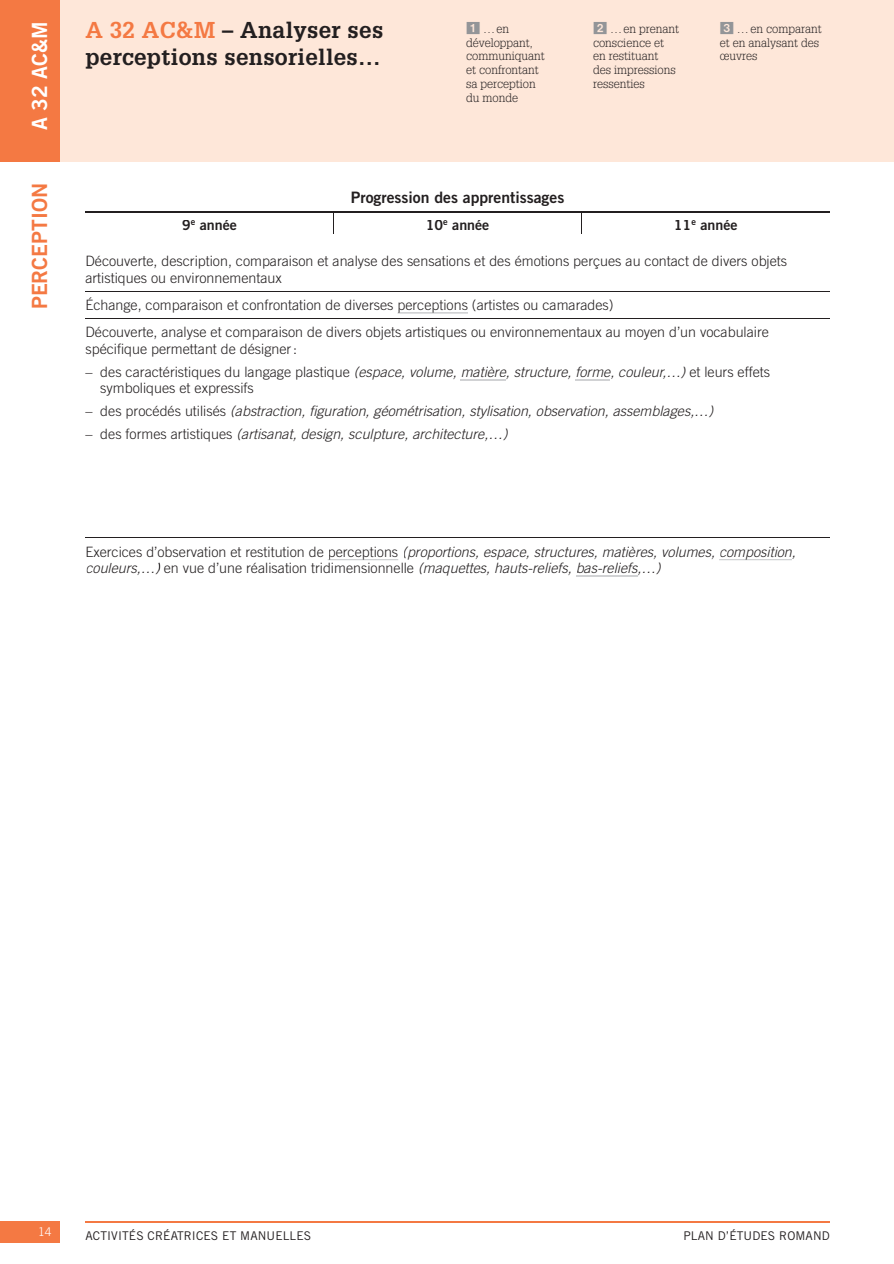
<style>
.page{position:relative;width:894px;height:1264px;background:#fff}
.page>*{position:absolute;margin:0;border:0;box-sizing:border-box;transform-origin:0 0}
.t1{font:700 22.35px/27.3px "Glypha LT Std";letter-spacing:.015em;color:#231f20}
.t2{font:21px "Trade Gothic LT Std Bd 2";color:#f47943}
.t3{font:21px "Trade Gothic LT Std Bd 2";color:#fff}
.t4{font:15.75px "Trade Gothic LT Std Bd 2";color:#231f20}
.t5{font:300 14.25px/16.5px "Trade Gothic LT Std";color:#231f20}
.t6{font:italic 300 14.25px "Trade Gothic LT Std";color:#231f20}
.t7{font:14.25px "Trade Gothic LT Std Bd 2";color:#231f20}
.t8{font:300 12px/13.8px "Glypha LT Std";color:#231f20}
.t9{font:12px "Trade Gothic LT Std";letter-spacing:.01em;color:#231f20}
.t10{font:300 12px "Trade Gothic LT Std";color:#fff}
.s1{color:#f47943}
.s2{font-family:"PER pastilles";font-weight:400;font-size:14.25px;color:#939598}
.s3{font-style:italic}
.s4{font-style:normal}
</style>
<div class="page">
<hr style="left:85px;top:1221px;width:744px;height:1px;background:#f47943">
<div style="left:0;top:1221px;width:60px;height:21px;background:#f47943"></div>
<div style="left:60px;top:0;width:834px;height:162px;background:#fee7d9"></div>
<div style="left:0;top:0;width:60px;height:162px;background:#f47943"></div>
<hr style="left:85px;top:291px;width:744px;height:1px;background:#231f20">
<hr style="left:85px;top:318px;width:744px;height:1px;background:#231f20">
<hr style="left:85px;top:537px;width:744px;height:1px;background:#231f20">
<hr style="left:85px;top:211px;width:496px;height:1px;background:#231f20">
<hr style="left:581px;top:211px;width:248px;height:1px;background:#231f20">
<svg style="left:397px;top:312px;width:71px;height:2px"></svg>
<hr style="left:399px;top:312px;width:68px;height:1px;background:#d1d2d4">
<hr style="left:461px;top:379px;width:45px;height:1px;background:#d1d2d4">
<hr style="left:575px;top:379px;width:35px;height:1px;background:#d1d2d4">
<hr style="left:575px;top:575px;width:62px;height:2px;background:#d1d2d4">
<hr style="left:329px;top:559px;width:69px;height:1px;background:#d1d2d4">
<hr style="left:720px;top:559px;width:72px;height:1px;background:#d1d2d4">
<svg style="left:581px;top:212px;width:1px;height:21px"></svg>
<h2 class="t3" style="left:32px;top:130px;width:110px;rotate:-90deg">A 32 AC&amp;M</h2>
<h1 class="t1" style="left:85px;top:18px;width:299px"><span class="s1">A 32 AC&amp;M</span> – Analyser ses perceptions sensorielles…</h1>
<p class="t8" style="left:593px;top:23px;width:88px"><span class="s2">2</span> … en prenant conscience et en restituant des impressions ressenties</p>
<p class="t8" style="left:720px;top:23px;width:103px"><span class="s2">3</span> … en comparant et en analysant des œuvres</p>
<p class="t8" style="left:466px;top:23px;width:80px"><span class="s2">1</span> … en développant, communiquant et confrontant sa perception du monde</p>
<h2 class="t2" style="left:32px;top:309px;width:127px;rotate:-90deg">PERCEPTION</h2>
<p class="t4" style="left:351px;top:192px;width:215px">Progression des apprentissages</p>
<p class="t7" style="left:182px;top:220px;width:56px">9<sup>e</sup> année</p>
<p class="t7" style="left:426px;top:220px;width:65px">10<sup>e</sup> année</p>
<p class="t7" style="left:674px;top:220px;width:65px">11<sup>e</sup> année</p>
<p class="t5" style="left:85px;top:254px;width:703px">Découverte, description, comparaison et analyse des sensations et des émotions perçues au contact de divers objets artistiques ou environnementaux</p>
<p class="t5" style="left:85px;top:298px;width:530px">Échange, comparaison et confrontation de diverses perce tions (artistes ou camarades)</p>
<p class="t5" style="left:85px;top:293px;width:685px;line-height:27.3px;text-indent:346px">p<br>Découverte, analyse et comparaison de divers objets artistiques ou environnementaux au moyen d’un vocabulaire</p>
<p class="t5" style="left:85px;top:342px;width:213px">spécifique permettant de désigner :</p>
<p class="t5" style="left:100px;top:365px;width:671px;text-indent:-15px">– des caractéristiques du langage plastique <span class="s3">(espace, volume, matière, structure, forme, couleur,…)</span> et leurs effets symboliques et expressifs</p>
<p class="t6" style="left:85px;top:406px;width:629px"><span class="s4">– des procédés utilisés</span> (abstraction, figuration, géométrisation, stylisation, observation, assemblages,…)</p>
<p class="t6" style="left:85px;top:429px;width:423px"><span class="s4">– des formes artistiques</span> (artisanat, design, sculpture, architecture,…)</p>
<p class="t6" style="left:85px;top:546px;width:712px"><span class="s4">Exercices d’observation et restitution de perce tions</span> (proportions, espace, structures, matières, volumes, com osition,</p>
<p class="t5" style="left:362px;top:544px;width:9px">p</p>
<p class="t6" style="left:745px;top:546px;width:9px">p</p>
<p class="t6" style="left:85px;top:563px;width:576px">couleurs,…) <span class="s4">en vue d’une réalisation tridimensionnelle</span> (maquettes, hauts-reliefs, bas-reliefs,…)</p>
<p class="t10" style="left:38px;top:1227px;width:15px">14</p>
<p class="t9" style="left:85px;top:1231px;width:227px">ACTIVITÉS CRÉATRICES ET MANUELLES</p>
<p class="t9" style="left:683px;top:1231px;width:148px">PLAN D’ÉTUDES ROMAND</p>
</div>
